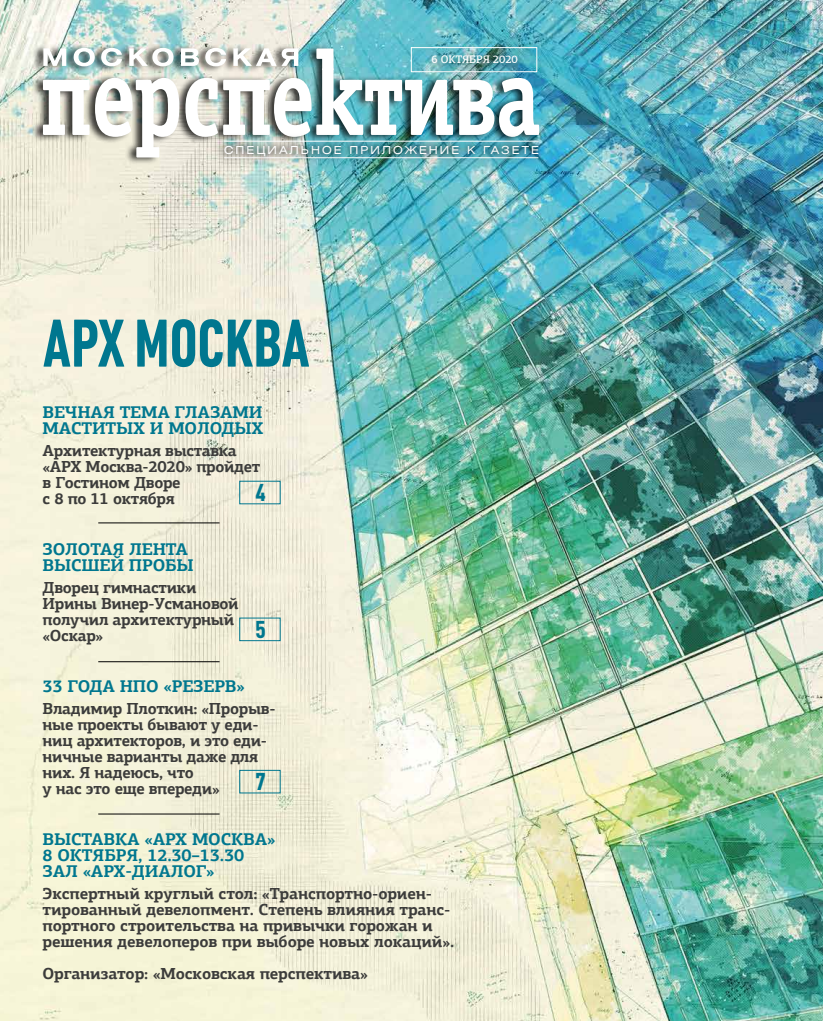
<style>
.page{position:relative;width:823px;height:1021px;background:#fff}
.page>*{position:absolute;margin:0;border:0;box-sizing:border-box;transform-origin:0 0}
.t1{font:700 66px "Plumb Cond";letter-spacing:.01em;color:#00778f;scale:.91 1}
.t2{font:700 24px "Plumb Cond";color:#00778f}
.t3{font:700 17px/16px "PF Agora Slab Pro";letter-spacing:-.01em;color:#00778f}
.t4{font:700 16px/16px "PF Agora Slab Pro";letter-spacing:-.02em;color:#3c3c3b}
.t5{font:11px "Helios Ext C";letter-spacing:.185em;color:#fff}
.t6{font:500 11px "PF Agora Slab Pro";letter-spacing:-.01em;color:#fff}
</style>
<div class="page">
<img style="left:0;top:0;width:822px;height:1020px">
<div style="left:403px;top:40px;width:145px;height:43px;background:#000;opacity:.75"></div>
<div style="left:31px;top:43px;width:508px;height:122px;background:#000;opacity:.75"></div>
<img style="left:43px;top:48px;width:496px;height:109px">
<div style="left:213px;top:133px;width:331px;height:36px;background:#000;opacity:.75"></div>
<div style="left:219px;top:139px;width:324px;height:23px;background:#000;opacity:.75"></div>
<hr style="left:98px;top:661px;width:121px;height:1px;background:#000">
<hr style="left:98px;top:813px;width:121px;height:1px;background:#000">
<hr style="left:98px;top:522px;width:121px;height:1px;background:#000">
<div style="left:239px;top:769px;width:41px;height:24px;border:1px solid #00778f"></div>
<div style="left:239px;top:617px;width:41px;height:24px;border:1px solid #00778f"></div>
<p class="t6" style="left:431px;top:53px;width:88px">6 ОКТЯБРЯ 2020</p>
<p class="t5" style="left:224px;top:143px;width:316px">СПЕЦИАЛЬНОЕ ПРИЛОЖЕНИЕ К ГАЗЕТЕ</p>
<h1 class="t1" style="left:43px;top:301px;width:294px">АРХ МОСКВА</h1>
<p class="t3" style="left:43px;top:404px;width:222px">ВЕЧНАЯ ТЕМА ГЛАЗАМИ<br>МАСТИТЫХ И МОЛОДЫХ</p>
<p class="t4" style="left:43px;top:442px;width:219px">Архитектурная выставка «АРХ Москва-2020» пройдет в Гостином Дворе<br>с 8 по 11 октября</p>
<h2 class="t2" style="left:255px;top:477px;width:12px">4</h2>
<p class="t3" style="left:43px;top:541px;width:153px">ЗОЛОТАЯ ЛЕНТА<br>ВЫСШЕЙ ПРОБЫ</p>
<p class="t4" style="left:43px;top:579px;width:197px">Дворец гимнастики<br>Ирины Винер-Усмановой получил архитектурный «Оскар»</p>
<p class="t3" style="left:43px;top:678px;width:204px">33 ГОДА НПО «РЕЗЕРВ»</p>
<p class="t4" style="left:43px;top:700px;width:234px">Владимир Плоткин: «Прорыв&shy;ные проекты бывают у еди&shy;ниц архитекторов, и это еди&shy;ничные варианты даже для них. Я надеюсь, что<br>у нас это еще впереди»</p>
<p class="t3" style="left:43px;top:830px;width:234px">ВЫСТАВКА «АРХ МОСКВА»<br>8 ОКТЯБРЯ, 12.30–13.30<br>ЗАЛ «АРХ-ДИАЛОГ»</p>
<p class="t4" style="left:43px;top:885px;width:413px">Экспертный круглый стол: «Транспортно-ориен&shy;тированный девелопмент. Степень влияния транс&shy;портного строительства на привычки горожан и решения девелоперов при выборе новых локаций».</p>
<p class="t4" style="left:43px;top:965px;width:327px">Организатор: «Московская перспектива»</p>
<h2 class="t2" style="left:255px;top:614px;width:12px">5</h2>
<h2 class="t2" style="left:255px;top:766px;width:12px">7</h2>
</div>
